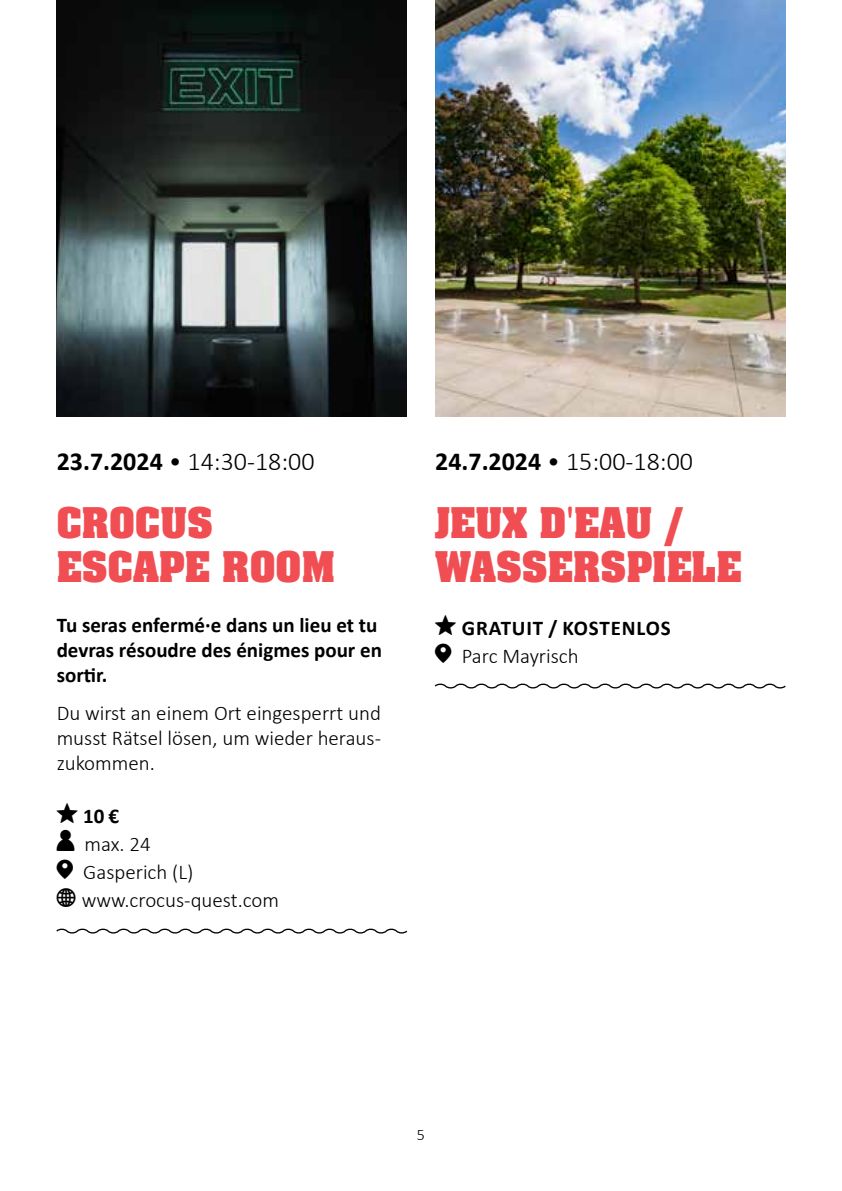
<style>
.page{position:relative;width:842px;height:1191px;background:#fff}
.page>*{position:absolute;margin:0;border:0;box-sizing:border-box;transform-origin:0 0}
.t1{font:700 36px/43.2px "Aachen Std";color:#f04e53}
.t2{font:300 26px "Calibri";color:#000}
.t3{font:300 21px/28px "Calibri";color:#000;text-align:justify}
.t4{font:700 21px/25.2px "Calibri";color:#000}
.t5{font:700 21px/28px "Calibri";letter-spacing:.04em;color:#000}
.t6{font:300 16px "Calibri";color:#000}
.s1{font-weight:700}
.s2{font-family:"Icons South St";font-weight:400;font-size:18px}
.s3{font-family:"Icons South St";font-weight:400;font-size:16px}
.s4{font-weight:300}
</style>
<div class="page">
<img style="left:57px;top:0;width:350px;height:416px">
<img style="left:435px;top:0;width:350px;height:416px">
<svg style="left:56px;top:928px;width:352px;height:6px"></svg>
<svg style="left:434px;top:683px;width:352px;height:6px"></svg>
<p class="t2" style="left:57px;top:445px;width:259px"><span class="s1">23.7.2024</span> • 14:30-18:00</p>
<h1 class="t1" style="left:57px;top:502px;width:280px">CROCUS<br>ESCAPE ROOM</h1>
<p class="t4" style="left:57px;top:612px;width:327px">Tu seras enfermé·e dans un lieu et tu devras résoudre des énigmes pour en sortir.</p>
<p class="t3" style="left:57px;top:700px;width:326px;line-height:25.2px">Du wirst an einem Ort eingesperrt und musst Rätsel lösen, um wieder heraus&shy;zukommen.</p>
<p class="t3" style="left:57px;top:802px;width:224px;text-align:left"><span class="s2">W</span> <span class="s1">10 €<br></span><span class="s2">C</span> max. 24<br><span class="s2">j</span> Gasperich (L)<br><span class="s3">R</span> www.crocus-quest.com</p>
<p class="t2" style="left:435px;top:445px;width:259px"><span class="s1">24.7.2024</span> • 15:00-18:00</p>
<h1 class="t1" style="left:435px;top:502px;width:308px">JEUX D'EAU /<br>WASSERSPIELE</h1>
<p class="t5" style="left:435px;top:613px;width:237px"><span class="s2">W</span> GRATUIT / KOSTENLOS <span class="s2">j</span> <span class="s4">Parc Mayrisch</span></p>
<p class="t6" style="left:417px;top:1125px;width:10px">5</p>
</div>
